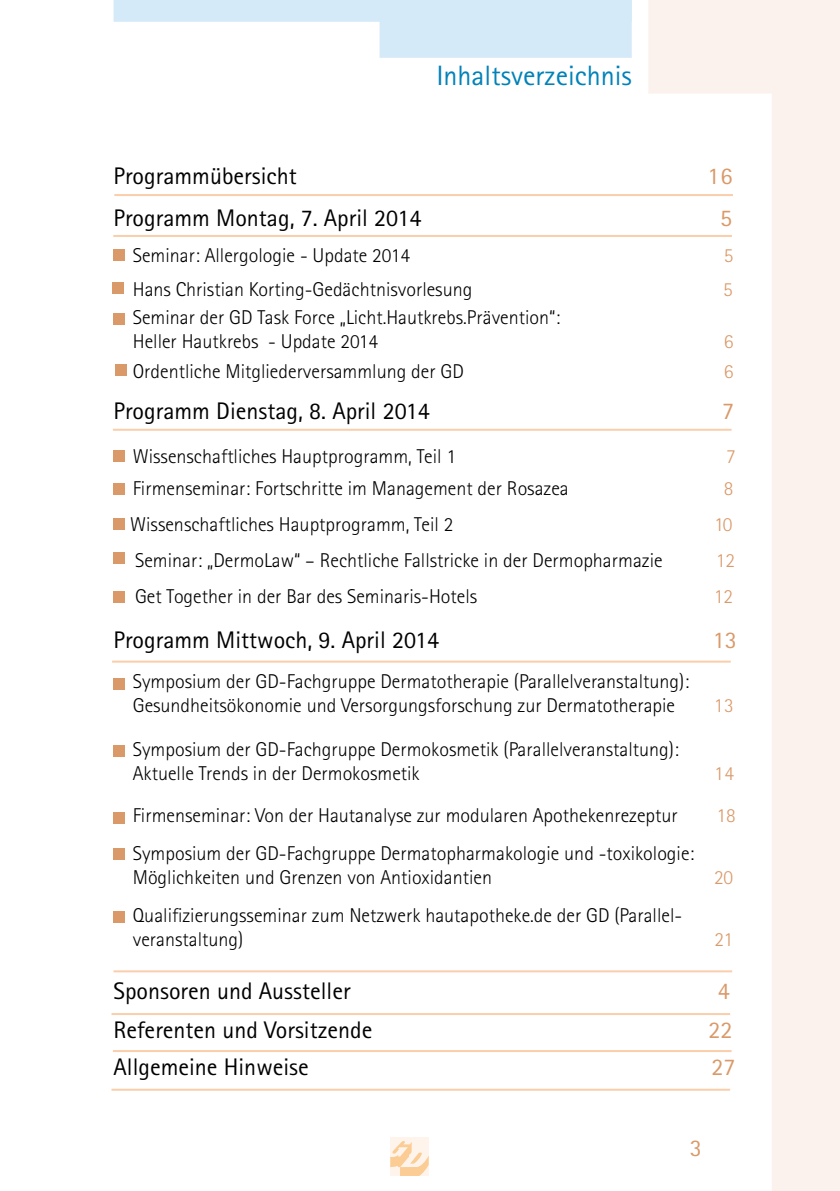
<style>
.page{position:relative;width:840px;height:1191px;background:#fff}
.page>*{position:absolute;margin:0;border:0;box-sizing:border-box;transform-origin:0 0}
.t1{font:28px "Agfa Rotis Sans Serif";color:#0082b8}
.t2{font:24px "Agfa Rotis Sans Serif";color:#000}
.t3{font:24px "Agfa Rotis Sans Serif";color:#da9969}
.t4{font:300 20px/24px "Agfa Rotis Sans Serif";color:#000}
.t5{font:300 20px "Agfa Rotis Sans Serif";color:#da9969}
</style>
<div class="page">
<svg style="left:113px;top:0;width:518px;height:58px"></svg>
<div style="left:772px;top:0;width:67px;height:1191px;background:#fcf2ed"></div>
<div style="left:648px;top:0;width:150px;height:94px;background:#fcf2ed"></div>
<div style="left:390px;top:1137px;width:38px;height:38px;background:#fef4eb"></div>
<svg style="left:390px;top:1141px;width:38px;height:34px"></svg>
<div style="left:113px;top:249px;width:12px;height:11px;background:#da9969"></div>
<div style="left:113px;top:678px;width:12px;height:11px;background:#da9969"></div>
<div style="left:113px;top:812px;width:12px;height:11px;background:#da9969"></div>
<div style="left:113px;top:745px;width:12px;height:12px;background:#da9969"></div>
<div style="left:113px;top:848px;width:12px;height:11px;background:#da9969"></div>
<div style="left:113px;top:313px;width:12px;height:11px;background:#da9969"></div>
<div style="left:113px;top:483px;width:12px;height:11px;background:#da9969"></div>
<hr style="left:112px;top:660px;width:618px;height:2px;background:#faceaa">
<hr style="left:113px;top:970px;width:618px;height:2px;background:#faceaa">
<hr style="left:113px;top:1050px;width:618px;height:2px;background:#faceaa">
<hr style="left:113px;top:429px;width:618px;height:2px;background:#faceaa">
<hr style="left:114px;top:194px;width:618px;height:2px;background:#faceaa">
<hr style="left:111px;top:1013px;width:618px;height:2px;background:#faceaa">
<div style="left:113px;top:911px;width:11px;height:11px;background:#da9969"></div>
<div style="left:113px;top:450px;width:12px;height:11px;background:#da9969"></div>
<div style="left:113px;top:518px;width:12px;height:11px;background:#da9969"></div>
<div style="left:113px;top:552px;width:12px;height:12px;background:#da9969"></div>
<hr style="left:111px;top:1088px;width:618px;height:2px;background:#faceaa">
<div style="left:112px;top:282px;width:11px;height:12px;background:#da9969"></div>
<hr style="left:113px;top:235px;width:618px;height:2px;background:#faceaa">
<div style="left:113px;top:591px;width:11px;height:12px;background:#da9969"></div>
<div style="left:115px;top:364px;width:11px;height:12px;background:#da9969"></div>
<h1 class="t1" style="left:436px;top:59px;width:197px">Inhaltsverzeichnis</h1>
<p class="t2" style="left:113px;top:161px;width:185px">Programmübersicht</p>
<p class="t3" style="left:707px;top:161px;width:26px">16</p>
<p class="t2" style="left:113px;top:204px;width:309px">Programm Montag, 7. April 2014</p>
<p class="t3" style="left:719px;top:204px;width:13px">5</p>
<p class="t4" style="left:133px;top:244px;width:278px">Seminar: Allergologie - Update 2014</p>
<p class="t5" style="left:723px;top:244px;width:11px">5</p>
<p class="t4" style="left:133px;top:278px;width:341px">Hans Christian Korting-Gedächtnisvorlesung</p>
<p class="t5" style="left:722px;top:278px;width:11px">5</p>
<p class="t4" style="left:133px;top:306px;width:428px">Seminar der GD Task Force „Licht.Hautkrebs.Prävention“:<br>Heller Hautkrebs - Update 2014</p>
<p class="t5" style="left:723px;top:330px;width:11px">6</p>
<p class="t4" style="left:133px;top:360px;width:332px">Ordentliche Mitgliederversammlung der GD</p>
<p class="t5" style="left:723px;top:360px;width:11px">6</p>
<p class="t2" style="left:113px;top:397px;width:317px">Programm Dienstag, 8. April 2014</p>
<p class="t3" style="left:721px;top:397px;width:13px">7</p>
<p class="t4" style="left:133px;top:444px;width:324px">Wissenschaftliches Hauptprogramm, Teil 1</p>
<p class="t5" style="left:725px;top:445px;width:11px">7</p>
<p class="t4" style="left:133px;top:476px;width:437px">Firmenseminar: Fortschritte im Management der Rosazea</p>
<p class="t5" style="left:723px;top:477px;width:11px">8</p>
<p class="t4" style="left:130px;top:512px;width:324px">Wissenschaftliches Hauptprogramm, Teil 2</p>
<p class="t5" style="left:713px;top:513px;width:20px">10</p>
<p class="t4" style="left:135px;top:548px;width:528px">Seminar: „DermoLaw“ – Rechtliche Fallstricke in der Dermopharmazie</p>
<p class="t5" style="left:715px;top:549px;width:21px">12</p>
<p class="t4" style="left:135px;top:584px;width:343px">Get Together in der Bar des Seminaris-Hotels</p>
<p class="t5" style="left:713px;top:585px;width:21px">12</p>
<p class="t2" style="left:113px;top:626px;width:327px">Programm Mittwoch, 9. April 2014</p>
<p class="t3" style="left:712px;top:626px;width:25px">13</p>
<p class="t4" style="left:133px;top:669px;width:557px">Symposium der GD-Fachgruppe Dermatotherapie (Parallelveranstaltung):<br>Gesundheitsökonomie und Versorgungsforschung zur Dermatotherapie</p>
<p class="t5" style="left:713px;top:694px;width:21px">13</p>
<p class="t4" style="left:133px;top:737px;width:547px">Symposium der GD-Fachgruppe Dermokosmetik (Parallelveranstaltung):<br>Aktuelle Trends in der Dermokosmetik</p>
<p class="t5" style="left:713px;top:762px;width:21px">14</p>
<p class="t4" style="left:133px;top:803px;width:546px">Firmenseminar: Von der Hautanalyse zur modularen Apothekenrezeptur</p>
<p class="t5" style="left:716px;top:804px;width:21px">18</p>
<p class="t4" style="left:133px;top:841px;width:562px">Symposium der GD-Fachgruppe Dermatopharmakologie und -toxikologie:<br>Möglichkeiten und Grenzen von Antioxidantien</p>
<p class="t5" style="left:713px;top:866px;width:21px">20</p>
<p class="t4" style="left:133px;top:903px;width:550px">Qualifizierungsseminar zum Netzwerk hautapotheke.de der GD (Parallel&shy;veranstaltung)</p>
<p class="t5" style="left:714px;top:928px;width:20px">21</p>
<p class="t2" style="left:113px;top:976px;width:238px">Sponsoren und Aussteller</p>
<p class="t3" style="left:717px;top:976px;width:13px">4</p>
<p class="t2" style="left:113px;top:1015px;width:260px">Referenten und Vorsitzende</p>
<p class="t3" style="left:708px;top:1015px;width:25px">22</p>
<p class="t2" style="left:113px;top:1052px;width:197px">Allgemeine Hinweise</p>
<p class="t3" style="left:711px;top:1052px;width:25px">27</p>
<p class="t3" style="left:689px;top:1133px;width:13px">3</p>
</div>
